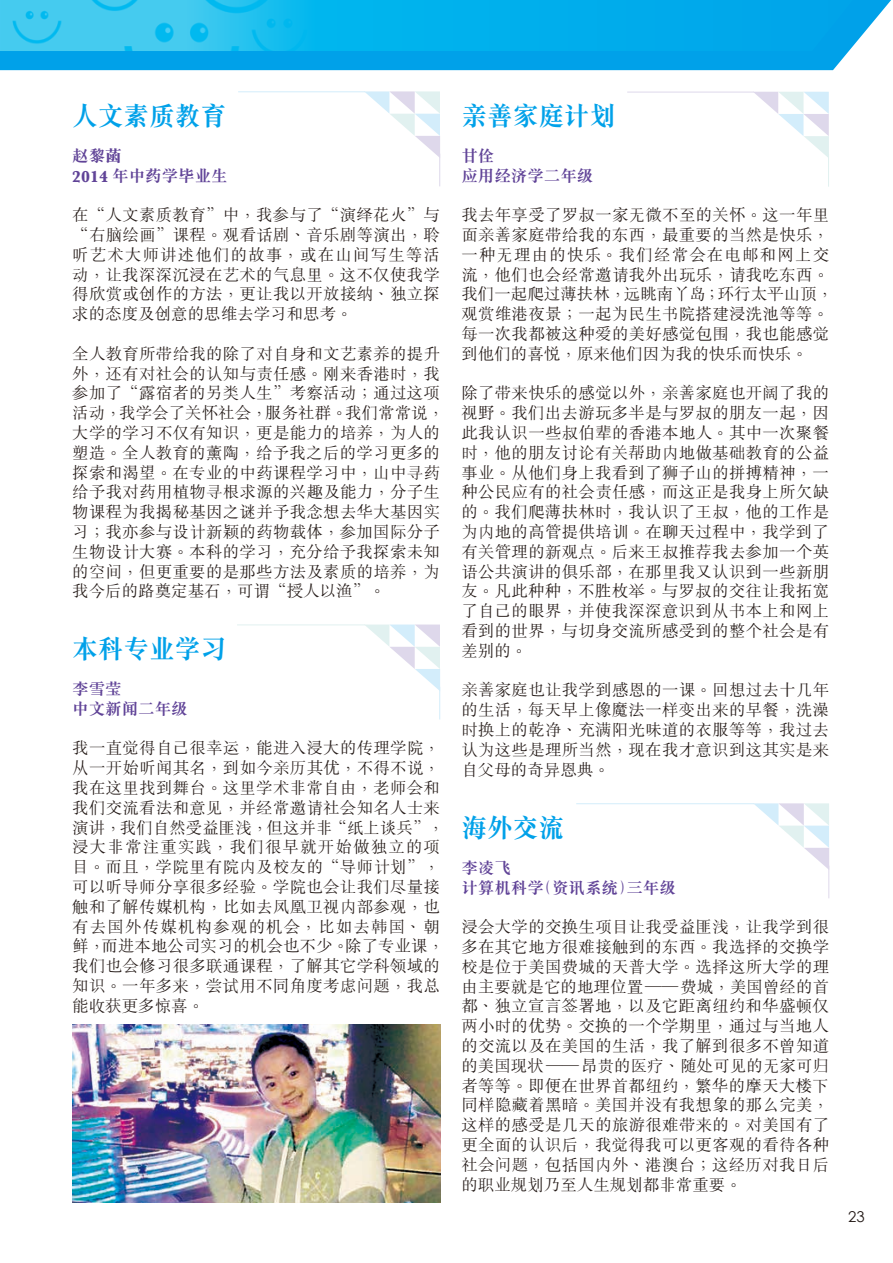
<style>
.page{position:relative;width:893px;height:1263px;background:#fff}
.page>*{position:absolute;margin:0;border:0;box-sizing:border-box;transform-origin:0 0}
.t1{font:700 27px "M Sung HKS";color:#00a1e9;scale:.95 1}
.t2{font:300 16.5px/19.8px "M Sung HKS";letter-spacing:.015em;color:#231916;text-align:justify}
.t3{font:700 16.5px/19.8px "M Sung HKS";color:#604397}
.t4{font:15px "Century Gothic";color:#231916}
.s1{font-weight:800}
</style>
<div class="page">
<img style="left:72px;top:1024px;width:368px;height:178px">
<div style="left:0;top:51px;width:849px;height:19px;background:#00a1e9"></div>
<svg style="left:317px;top:0;width:574px;height:51px;background:#07afec"></svg>
<img style="left:0;top:0;width:317px;height:51px">
<svg style="left:754px;top:92px;width:75px;height:65px"></svg>
<hr style="left:627px;top:92px;width:127px;height:1px;background:#ded8eb">
<hr style="left:828px;top:154px;width:1px;height:33px;background:#e1f1f0">
<svg style="left:364px;top:624px;width:77px;height:67px"></svg>
<hr style="left:237px;top:624px;width:128px;height:1px;background:#e1f1f0">
<hr style="left:439px;top:687px;width:1px;height:32px;background:#d3edfb">
<svg style="left:364px;top:91px;width:76px;height:66px"></svg>
<hr style="left:238px;top:91px;width:127px;height:1px;background:#d3edfb">
<hr style="left:439px;top:154px;width:1px;height:32px;background:#ded8eb">
<svg style="left:753px;top:803px;width:76px;height:66px"></svg>
<hr style="left:576px;top:803px;width:178px;height:1px;background:#d3edfb">
<hr style="left:828px;top:866px;width:1px;height:32px;background:#ded8eb">
<h1 class="t1" style="left:72px;top:97px;width:163px">人文素質教育</h1>
<p class="t3" style="left:72px;top:145px;width:157px">趙黎<span class="s1">菡<br></span>2014 年中藥學畢業生</p>
<p class="t2" style="left:72px;top:204px;width:369px">在“人文素質教育”中，我參與了“演繹花火”與“右腦繪畫”課程。觀看話劇、音樂劇等演出，聆聽藝術大師講述他們的故事，或在山間寫生等活動，讓我深深沉浸在藝術的氣息裡。這不僅使我學得欣賞或創作的方法，更讓我以開放接納、獨立探求的態度及創意的思維去學習和思考。</p>
<p class="t2" style="left:72px;top:343px;width:373px;text-align:left">全人教育所帶給我的除了對自身和文藝素養的提升外，還有對社會的認知與責任感。剛來香港時，我參加了“露宿者的另類人生”考察活動；通過這項活動，我學會了關懷社會，服務社群。我們常常說，大學的學習不僅有知識，更是能力的培養，為人的塑造。全人教育的薰陶，給予我之後的學習更多的探索和渴望。在專業的中藥課程學習中，山中尋藥給予我對藥用植物尋根求源的興趣及能力，分子生物課程為我揭秘基因之謎並予我念想去華大基因實習；我亦參與設計新穎的藥物載體，參加國際分子生物設計大賽。本科的學習，充分給予我探索未知的空間，但更重要的是那些方法及素質的培養，為我今後的路奠定基石，可謂“授人以漁”。</p>
<h1 class="t1" style="left:72px;top:630px;width:163px">本科專業學習</h1>
<p class="t3" style="left:72px;top:678px;width:117px">李雪莹<br>中文新聞二年級</p>
<p class="t2" style="left:72px;top:738px;width:373px;text-align:left">我一直覺得自己很幸運，能進入浸大的傳理學院，從一開始聽聞其名，到如今親歷其優，不得不說，我在這裡找到舞台。這裡學術非常自由，老師會和我們交流看法和意見，並經常邀請社會知名人士來演講，我們自然受益匪淺，但這並非“紙上談兵”，浸大非常注重實踐，我們很早就開始做獨立的項目。而且，學院裡有院內及校友的“導師計劃”，可以聽導師分享很多經驗。學院也會讓我們盡量接觸和了解傳媒機構，比如去鳳凰衛視內部參觀，也有去國外傳媒機構參觀的機會，比如去韓國、 朝鮮，而進本地公司實習的機會也不少。除了專業課，我們也會修習很多聯通課程，了解其它學科領域的知識。一年多來，嘗試用不同角度考慮問題，我總能收穫更多驚喜。</p>
<h1 class="t1" style="left:461px;top:97px;width:164px">親善家庭計劃</h1>
<p class="t3" style="left:461px;top:145px;width:133px">甘佺<br>應用經濟學二年級</p>
<p class="t2" style="left:461px;top:204px;width:373px;text-align:left">我去年享受了羅叔一家無微不至的關懷。這一年裏面親善家庭帶給我的東西，最重要的當然是快樂，一種無理由的快樂。我們經常會在電郵和網上交流，他們也會經常邀請我外出玩樂，請我吃東西。我們一起爬過薄扶林，遠眺南丫島；環行太平山頂，觀賞維港夜景；一起為民生書院搭建浸洗池等等。每一次我都被這種愛的美好感覺包圍，我也能感覺到他們的喜悅，原來他們因為我的快樂而快樂。</p>
<p class="t2" style="left:461px;top:383px;width:369px">除了帶來快樂的感覺以外，親善家庭也開闊了我的視野。我們出去遊玩多半是與羅叔的朋友一起，因此我認識一些叔伯輩的香港本地人。其中一次聚餐時，他的朋友討論有關幫助內地做基礎教育的公益事業。從他們身上我看到了獅子山的拼搏精神，一種公民應有的社會責任感，而這正是我身上所欠缺的。我們爬薄扶林時，我認識了王叔，他的工作是為內地的高管提供培訓。在聊天過程中，我學到了有關管理的新觀點。後來王叔推薦我去參加一個英語公共演講的俱樂部，在那裡我又認識到一些新朋友。凡此種種，不勝枚舉。與羅叔的交往讓我拓寬了自己的眼界，並使我深深意識到從書本上和網上看到的世界，與切身交流所感受到的整個社會是有差別的。</p>
<p class="t2" style="left:461px;top:680px;width:369px">親善家庭也讓我學到感恩的一課。回想過去十幾年的生活，每天早上像魔法一樣變出來的早餐，洗澡時換上的乾淨、充滿陽光味道的衣服等等，我過去認為這些是理所當然，現在我才意識到這其實是來自父母的奇異恩典。</p>
<h1 class="t1" style="left:461px;top:809px;width:109px">海外交流</h1>
<p class="t3" style="left:461px;top:857px;width:216px">李凌飛<br>計算機科學(資訊系統)三年級</p>
<p class="t2" style="left:461px;top:916px;width:369px">浸會大學的交換生項目讓我受益匪淺，讓我學到很多在其它地方很難接觸到的東西。我選擇的交換學校是位於美國費城的天普大學。選擇這所大學的理由主要就是它的地理位置 —— 費城，美國曾經的首都、獨立宣言簽署地，以及它距離紐約和華盛頓僅兩小時的優勢。交換的一個學期裡，通過與當地人的交流以及在美國的生活，我瞭解到很多不曾知道的美國現狀 —— 昂貴的醫療、隨處可見的無家可歸者等等。即便在世界首都紐約，繁華的摩天大樓下同樣隱藏着黑暗。美國並沒有我想象的那麼完美，這樣的感受是幾天的旅遊很難帶來的。對美國有了更全面的認識後，我覺得我可以更客觀的看待各種社會問題，包括國內外、港澳台；這經歷對我日後的職業規劃乃至人生規劃都非常重要。</p>
<p class="t4" style="left:848px;top:1207px;width:18px">23</p>
</div>
